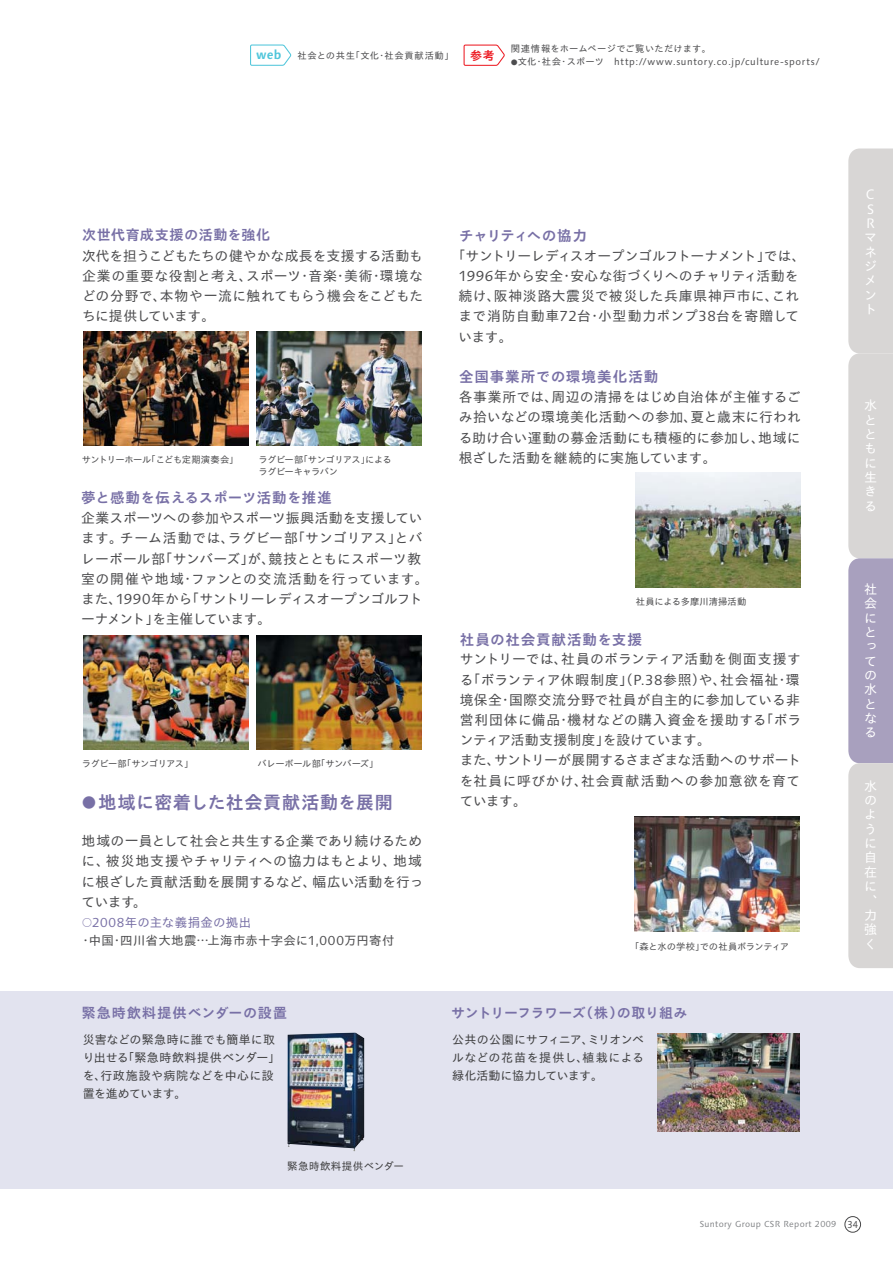
<style>
.page{position:relative;width:893px;height:1263px;background:#fff}
.page>*{position:absolute;margin:0;border:0;box-sizing:border-box;transform-origin:0 0}
.t1{font:18px "Suntory Gothic B 83 pv RKSJ H";letter-spacing:.04em;color:#7870a6}
.t2{font:14.55px "Suntory Gothic B 83 pv RKSJ H";letter-spacing:.045em;color:#7870a6}
.t3{font:14.55px "Suntory Gothic B 83 pv RKSJ H";letter-spacing:.015em;color:#7870a6}
.t4{font:14.55px "Suntory Gothic B 83 pv RKSJ H";letter-spacing:-.035em;color:#7870a6}
.t5{font:14.1px "Suntory Gothic B 83 pv RKSJ H";letter-spacing:.035em;color:#7870a6}
.t6{font:13.95px "Suntory Gothic B 83 pv RKSJ H";letter-spacing:-.005em;color:#7870a6}
.t7{font:13.95px "Suntory Gothic B 83 pv RKSJ H";letter-spacing:.075em;color:#7870a6}
.t8{font:13.8px/20.2px "Suntory Gothic R 83 pv RKSJ H";letter-spacing:.005em;color:#4c4c4e}
.t9{font:13.05px/14.4px "Suntory Gothic R 83 pv RKSJ H";color:#fff;text-align:justify}
.t10{font:12.45px/18.1px "Suntory Gothic R 83 pv RKSJ H";letter-spacing:.025em;color:#4c4c4e}
.t11{font:12px/18px "Suntory Gothic R 83 pv RKSJ H";letter-spacing:.005em;color:#404041}
.t12{font:12px "Suntory Gothic B 83 pv RKSJ H";color:#51c6db}
.t13{font:12px "Suntory Gothic B 83 pv RKSJ H";color:#ed1c24}
.t14{font:10.5px "Suntory Gothic R 83 pv RKSJ H";letter-spacing:.035em;color:#404041}
.t15{font:9.3px "Suntory Gothic R 83 pv RKSJ H";letter-spacing:.065em;color:#4c4c4e}
.t16{font:9.3px/12px "Suntory Gothic R 83 pv RKSJ H";letter-spacing:-.055em;color:#4c4c4e}
.t17{font:9.3px "Suntory Gothic R 83 pv RKSJ H";letter-spacing:.02em;color:#4c4c4e}
.t18{font:9.3px "Suntory Gothic R 83 pv RKSJ H";letter-spacing:-.05em;color:#4c4c4e}
.t19{font:9.3px "Suntory Gothic R 83 pv RKSJ H";letter-spacing:-.025em;color:#4c4c4e}
.t20{font:9.3px "Suntory Gothic R 83 pv RKSJ H";letter-spacing:.07em;color:#4c4c4e}
.t21{font:9.3px "Suntory Gothic R 83 pv RKSJ H";letter-spacing:-.045em;color:#4c4c4e}
.t22{font:9.3px "Suntory Gothic R 83 pv RKSJ H";color:#4c4c4e}
.t23{font:8.25px "SUNTORY Syntax";letter-spacing:.04em;color:#808285}
.s1{font-size:7.05px}
.s2{font-size:14.55px}
.s3{font-size:9.3px;color:#7870a6}
.s4{color:#7870a6}
.s5{font-size:9.6px;color:#4c4c4e}
</style>
<div class="page">
<div style="left:0;top:991px;width:893px;height:197px;background:#e2e3ef"></div>
<svg style="left:848px;top:148px;width:45px;height:820px;background:#d0cdd3"></svg>
<img style="left:287px;top:1032px;width:77px;height:119px">
<img style="left:83px;top:331px;width:165px;height:114px">
<img style="left:257px;top:331px;width:165px;height:114px">
<img style="left:83px;top:635px;width:165px;height:115px">
<img style="left:257px;top:635px;width:165px;height:115px">
<img style="left:635px;top:473px;width:165px;height:114px">
<img style="left:635px;top:817px;width:165px;height:114px">
<img style="left:657px;top:1034px;width:142px;height:98px">
<div style="left:845px;top:1216px;width:16px;height:16px;border:1px solid #484849;border-radius:50%"></div>
<svg style="left:250px;top:44px;width:42px;height:22px"></svg>
<svg style="left:463px;top:44px;width:42px;height:22px"></svg>
<p class="t12" style="left:256px;top:50px;width:27px">web</p>
<p class="t20" style="left:297px;top:52px;width:158px">社会との共生「文化・社会貢献活動」</p>
<p class="t13" style="left:470px;top:51px;width:26px">参考</p>
<p class="t17" style="left:511px;top:45px;width:202px">関連情報をホームページでご覧いただけます。</p>
<p class="t15" style="left:511px;top:58px;width:310px"><span class="s1">●</span>文化・社会・スポーツ　http://www.suntory.co.jp/culture-sports/</p>
<p class="t5" style="left:82px;top:230px;width:190px">次世代育成支援の活動を強化</p>
<p class="t8" style="left:82px;top:247px;width:343px;text-align:justify">次代を担うこどもたちの健やかな成長を支援する活動も企業の重要な役割と考え、スポーツ・音楽・美術・環境などの分野で、本物や一流に触れてもらう機会をこどもたちに提供しています。</p>
<p class="t18" style="left:82px;top:456px;width:158px">サントリーホール「こども定期演奏会」</p>
<p class="t16" style="left:258px;top:455px;width:135px">ラグビー部「サンゴリアス」によるラグビーキャラバン</p>
<p class="t3" style="left:81px;top:492px;width:253px">夢と感動を伝えるスポーツ活動を推進</p>
<p class="t8" style="left:81px;top:510px;width:349px">企業スポーツへの参加やスポーツ振興活動を支援しています。チーム活動では、ラグビー部「サンゴリアス」とバレーボール部「サンバーズ」が、競技とともにスポーツ教室の開催や地域・ファンとの交流活動を行っています。また、1990年から「サントリーレディスオープンゴルフトーナメント」を主催しています。</p>
<p class="t16" style="left:82px;top:758px;width:113px">ラグビー部「サンゴリアス」</p>
<p class="t21" style="left:257px;top:759px;width:122px">バレーボール部「サンバーズ」</p>
<p class="t1" style="left:82px;top:795px;width:312px"><span class="s2">●</span>地域に密着した社会貢献活動を展開</p>
<p class="t8" style="left:82px;top:833px;width:343px">地域の一員として社会と共生する企業であり続けるために、被災地支援やチャリティへの協力はもとより、地域に根ざした貢献活動を展開するなど、幅広い活動を行っています。</p>
<p class="t10" style="left:79px;top:914px;width:317px"><span class="s3">◯</span><span class="s4">2008年の主な義捐金の拠出<br></span>・中国・四川省大地震…上海市赤十字会に1,000万円寄付</p>
<p class="t7" style="left:82px;top:1007px;width:207px">緊急時飲料提供ベンダーの設置</p>
<p class="t11" style="left:83px;top:1032px;width:199px">災害などの緊急時に誰でも簡単に取り出せる「緊急時飲料提供ベンダー」を、行政施設や病院などを中心に設置を進めています。</p>
<p class="t14" style="left:287px;top:1162px;width:118px">緊急時飲料提供ベンダー</p>
<p class="t4" style="left:459px;top:230px;width:129px">チャリティへの協力</p>
<p class="t8" style="left:459px;top:247px;width:349px;text-indent:-7px">「サントリーレディスオープンゴルフトーナメント」では、<br>1996年から安全・安心な街づくりへのチャリティ活動を続け、阪神淡路大震災で被災した兵庫県神戸市に、これまで消防自動車72台・小型動力ポンプ38台を寄贈しています。</p>
<p class="t2" style="left:459px;top:371px;width:201px">全国事業所での環境美化活動</p>
<p class="t8" style="left:459px;top:389px;width:344px;text-align:justify">各事業所では、周辺の清掃をはじめ自治体が主催するごみ拾いなどの環境美化活動への参加、夏と歳末に行われる助け合い運動の募金活動にも積極的に参加し、地域に根ざした活動を継続的に実施しています。</p>
<p class="t22" style="left:636px;top:598px;width:112px">社員による多摩川清掃活動</p>
<p class="t2" style="left:460px;top:634px;width:183px">社員の社会貢献活動を支援</p>
<p class="t8" style="left:460px;top:651px;width:343px">サントリーでは、社員のボランティア活動を側面支援する「ボランティア休暇制度」（P.38参照）や、社会福祉・環境保全・国際交流分野で社員が自主的に参加している非営利団体に備品・機材などの購入資金を援助する「ボランティア活動支援制度」を設けています。<br>また、サントリーが展開するさまざまな活動へのサポートを社員に呼びかけ、社会貢献活動への参加意欲を育てています。</p>
<p class="t19" style="left:630px;top:942px;width:160px">「森と水の学校」での社員ボランティア</p>
<p class="t6" style="left:451px;top:1007px;width:238px">サントリーフラワーズ（株）の取り組み</p>
<p class="t11" style="left:452px;top:1032px;width:194px;text-align:justify">公共の公園にサフィニア、ミリオンベルなどの花苗を提供し、植栽による緑化活動に協力しています。</p>
<p class="t9" style="left:864px;top:189px;width:15px">ＣＳＲマネジメント</p>
<p class="t9" style="left:864px;top:400px;width:15px">水とともに生きる</p>
<p class="t9" style="left:864px;top:583px;width:15px">社会にとっての水となる</p>
<p class="t9" style="left:864px;top:780px;width:15px">水のように自在に、力強く</p>
<p class="t23" style="left:700px;top:1219px;width:160px">Suntory Group CSR Report 2009 <span class="s5">34</span></p>
</div>
